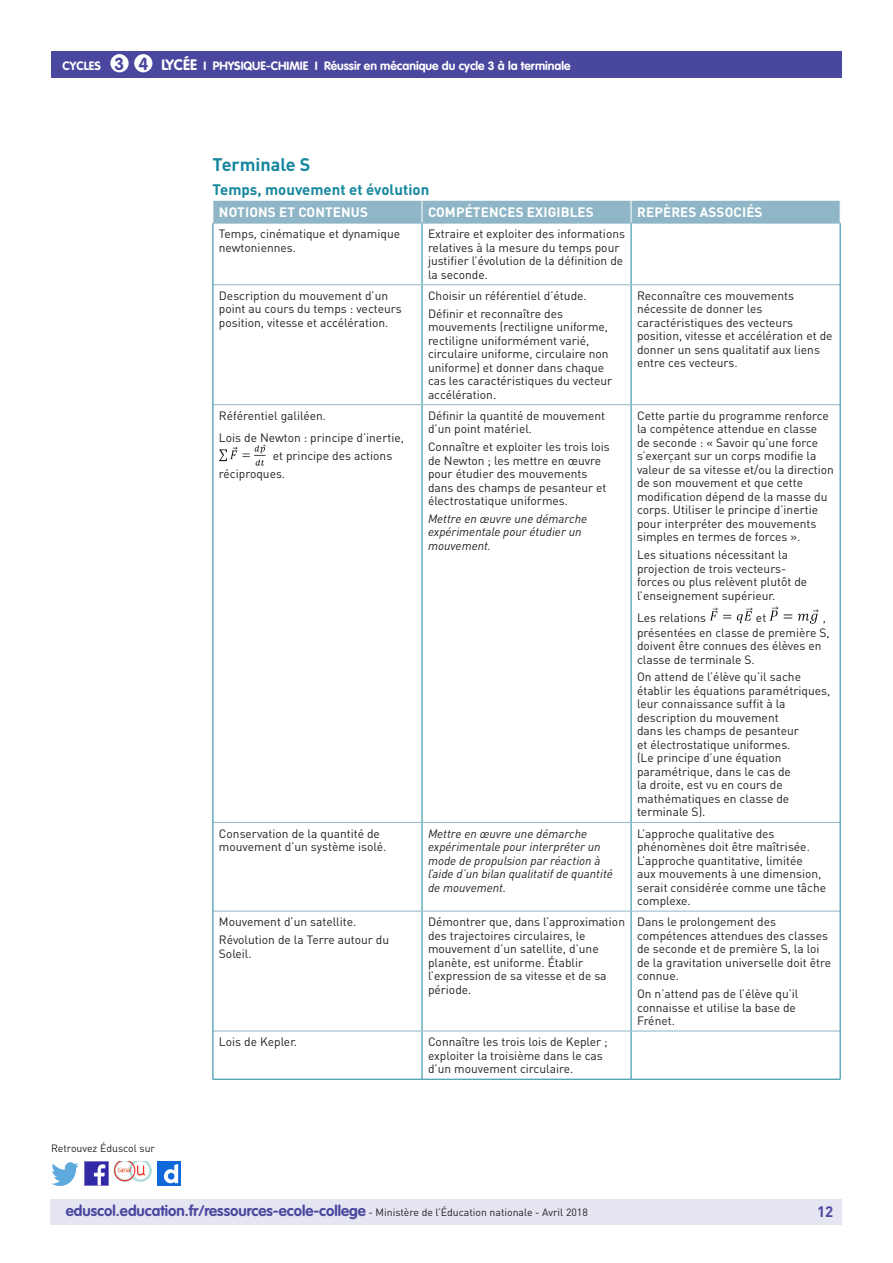
<style>
.page{position:relative;width:893px;height:1263px;background:#fff}
.page>*{position:absolute;margin:0;border:0;box-sizing:border-box;transform-origin:0 0}
._04_Titre_de_niveau{font:700 18px "DIN Pro";color:#16879f}
.t1{font:700 17.25px "VAG Rounded Std";color:#4a489e}
.t2{font:700 15px "VAG Rounded Std";color:#4a489e}
._05_Titre_de_niveau{font:700 15px "DIN Pro";color:#16879f}
.t3{font:700 15px "DIN Pro";color:#4a489e}
.Titre_têtière_tablea{font:700 13.5px "DIN Pro";letter-spacing:.01em;color:#fff}
.Texte_courant_tablea{font:12px/13.5px "DIN Pro";color:#231f20}
.Texte_courant_tablea-2{font:italic 12px/13.5px "DIN Pro";color:#231f20}
.t4{font:700 12px "VAG Rounded Std";color:#fff}
.t5{font:10.5px "DIN Pro";color:#231f20}
.s1{font-size:17.25px;color:#4a489e}
.s2{font-size:15px}
.s3{font-family:"DIN Pro";font-weight:400;font-size:10.5px;color:#231f20}
</style>
<div class="page">
<div style="left:50px;top:1199px;width:791px;height:26px;background:#e6e5f2"></div>
<div style="left:51px;top:51px;width:791px;height:27px;background:#4a489e"></div>
<div style="left:110px;top:54px;width:19px;height:18px;background:#fff;border-radius:50%"></div>
<img style="left:85px;top:1162px;width:23px;height:23px">
<img style="left:51px;top:1163px;width:28px;height:22px">
<img style="left:158px;top:1162px;width:22px;height:23px">
<img style="left:114px;top:1162px;width:38px;height:19px">
<div style="left:134px;top:54px;width:18px;height:18px;background:#fff;border-radius:50%"></div>
<hr style="left:422px;top:223px;width:1px;height:61px;background:#16879f">
<hr style="left:631px;top:223px;width:1px;height:61px;background:#16879f">
<hr style="left:422px;top:285px;width:1px;height:119px;background:#16879f">
<hr style="left:631px;top:285px;width:1px;height:119px;background:#16879f">
<hr style="left:422px;top:405px;width:1px;height:417px;background:#16879f">
<hr style="left:631px;top:405px;width:1px;height:417px;background:#16879f">
<hr style="left:422px;top:823px;width:1px;height:88px;background:#16879f">
<hr style="left:631px;top:823px;width:1px;height:88px;background:#16879f">
<hr style="left:422px;top:911px;width:1px;height:120px;background:#16879f">
<hr style="left:631px;top:911px;width:1px;height:120px;background:#16879f">
<hr style="left:422px;top:1031px;width:1px;height:48px;background:#16879f">
<hr style="left:631px;top:1031px;width:1px;height:48px;background:#16879f">
<hr style="left:213px;top:284px;width:209px;height:1px;background:#8fb6c6">
<hr style="left:422px;top:284px;width:209px;height:1px;background:#8fb6c6">
<hr style="left:631px;top:284px;width:209px;height:1px;background:#8fb6c6">
<hr style="left:213px;top:404px;width:209px;height:1px;background:#8fb6c6">
<hr style="left:422px;top:404px;width:209px;height:1px;background:#8fb6c6">
<hr style="left:631px;top:404px;width:209px;height:1px;background:#8fb6c6">
<hr style="left:213px;top:822px;width:209px;height:1px;background:#8fb6c6">
<hr style="left:422px;top:822px;width:209px;height:1px;background:#8fb6c6">
<hr style="left:631px;top:822px;width:209px;height:1px;background:#8fb6c6">
<hr style="left:213px;top:911px;width:209px;height:1px;background:#8fb6c6">
<hr style="left:422px;top:911px;width:209px;height:1px;background:#8fb6c6">
<hr style="left:631px;top:911px;width:209px;height:1px;background:#8fb6c6">
<hr style="left:213px;top:1031px;width:209px;height:1px;background:#8fb6c6">
<hr style="left:422px;top:1031px;width:209px;height:1px;background:#8fb6c6">
<hr style="left:631px;top:1031px;width:209px;height:1px;background:#8fb6c6">
<div style="left:213px;top:201px;width:628px;height:22px;background:#8fb6c6"></div>
<hr style="left:213px;top:223px;width:209px;height:1px;background:#8fb6c6">
<hr style="left:422px;top:223px;width:209px;height:1px;background:#8fb6c6">
<hr style="left:631px;top:223px;width:209px;height:1px;background:#8fb6c6">
<hr style="left:213px;top:223px;width:1px;height:62px;background:#16879f">
<hr style="left:840px;top:223px;width:1px;height:62px;background:#16879f">
<hr style="left:213px;top:285px;width:1px;height:120px;background:#16879f">
<hr style="left:840px;top:285px;width:1px;height:120px;background:#16879f">
<hr style="left:213px;top:405px;width:1px;height:417px;background:#16879f">
<hr style="left:840px;top:405px;width:1px;height:417px;background:#16879f">
<hr style="left:213px;top:822px;width:1px;height:89px;background:#16879f">
<hr style="left:840px;top:822px;width:1px;height:89px;background:#16879f">
<hr style="left:213px;top:911px;width:1px;height:120px;background:#16879f">
<hr style="left:840px;top:911px;width:1px;height:120px;background:#16879f">
<hr style="left:213px;top:1031px;width:1px;height:48px;background:#16879f">
<hr style="left:840px;top:1031px;width:1px;height:48px;background:#16879f">
<hr style="left:213px;top:1079px;width:209px;height:1px;background:#16879f">
<hr style="left:422px;top:1079px;width:209px;height:1px;background:#16879f">
<hr style="left:631px;top:1079px;width:209px;height:1px;background:#16879f">
<img style="left:710px;top:607px;width:43px;height:17px">
<img style="left:769px;top:606px;width:50px;height:18px">
<img style="left:219px;top:445px;width:47px;height:21px">
<p class="t4" style="left:63px;top:58px;width:63px">CYCLES <span class="s1">3</span></p>
<p class="t4" style="left:161px;top:58px;width:411px"><span class="s2">LYCÉE</span> I PHYSIQUE-CHIMIE I Réussir en mécanique du cycle 3 à la terminale</p>
<h2 class="t1" style="left:138px;top:53px;width:11px">4</h2>
<p class="_04_Titre_de_niveau" style="left:213px;top:153px;width:99px">Terminale S</p>
<p class="_05_Titre_de_niveau" style="left:213px;top:179px;width:218px">Temps, mouvement et évolution</p>
<p class="Titre_têtière_tablea" style="left:219px;top:203px;width:151px">NOTIONS ET CONTENUS</p>
<p class="Titre_têtière_tablea" style="left:428px;top:203px;width:167px">COMPÉTENCES EXIGIBLES</p>
<p class="Titre_têtière_tablea" style="left:637px;top:203px;width:127px">REPÈRES ASSOCIÉS</p>
<p class="Texte_courant_tablea" style="left:219px;top:227px;width:183px">Temps, cinématique et dynamique newtoniennes.</p>
<p class="Texte_courant_tablea" style="left:428px;top:227px;width:199px">Extraire et exploiter des informations relatives à la mesure du temps pour justifier l’évolution de la définition de la seconde.</p>
<p class="Texte_courant_tablea" style="left:219px;top:289px;width:184px">Description du mouvement d’un point au cours du temps : vecteurs position, vitesse et accélération.</p>
<p class="Texte_courant_tablea" style="left:428px;top:289px;width:160px">Choisir un référentiel d’étude.</p>
<p class="Texte_courant_tablea" style="left:637px;top:289px;width:197px">Reconnaître ces mouvements nécessite de donner les caractéristiques des vecteurs position, vitesse et accélération et de donner un sens qualitatif aux liens entre ces vecteurs.</p>
<p class="Texte_courant_tablea" style="left:428px;top:306px;width:186px">Définir et reconnaître des mouvements (rectiligne uniforme, rectiligne uniformément varié, circulaire uniforme, circulaire non uniforme) et donner dans chaque cas les caractéristiques du vecteur accélération.</p>
<p class="Texte_courant_tablea" style="left:219px;top:408px;width:109px">Référentiel galiléen.</p>
<p class="Texte_courant_tablea" style="left:219px;top:431px;width:187px">Lois de Newton : principe d’inertie,</p>
<p class="Texte_courant_tablea" style="left:273px;top:449px;width:121px">et principe des actions</p>
<p class="Texte_courant_tablea" style="left:219px;top:467px;width:68px">réciproques.</p>
<p class="Texte_courant_tablea" style="left:428px;top:408px;width:179px">Définir la quantité de mouvement d’un point matériel.</p>
<p class="Texte_courant_tablea" style="left:428px;top:440px;width:183px">Connaître et exploiter les trois lois de Newton ; les mettre en œuvre pour étudier des mouvements dans des champs de pesanteur et électrostatique uniformes.</p>
<p class="Texte_courant_tablea-2" style="left:428px;top:512px;width:161px">Mettre en œuvre une démarche expérimentale pour étudier un mouvement.</p>
<p class="Texte_courant_tablea" style="left:637px;top:408px;width:198px">Cette partie du programme renforce la compétence attendue en classe<br>de seconde : « Savoir qu’une force s’exerçant sur un corps modifie la valeur de sa vitesse et/ou la direction de son mouvement et que cette modification dépend de la masse du corps. Utiliser le principe d’inertie pour interpréter des mouvements simples en termes de forces ».</p>
<p class="Texte_courant_tablea" style="left:637px;top:548px;width:172px">Les situations nécessitant la projection de trois vecteurs&shy;forces ou plus relèvent plutôt de l’enseignement supérieur.</p>
<p class="Texte_courant_tablea" style="left:637px;top:610px;width:71px">Les relations</p>
<p class="Texte_courant_tablea" style="left:756px;top:610px;width:12px">et</p>
<p class="Texte_courant_tablea" style="left:637px;top:609px;width:194px;line-height:15px;text-indent:186px">, présentées en classe de première S,</p>
<p class="Texte_courant_tablea" style="left:637px;top:639px;width:186px">doivent être connues des élèves en classe de terminale S.</p>
<p class="Texte_courant_tablea" style="left:637px;top:670px;width:195px">On attend de l’élève qu’il sache établir les équations paramétriques, leur connaissance suffit à la description du mouvement<br>dans les champs de pesanteur<br>et électrostatique uniformes.<br>(Le principe d’une équation paramétrique, dans le cas de<br>la droite, est vu en cours de mathématiques en classe de terminale S).</p>
<p class="Texte_courant_tablea" style="left:219px;top:826px;width:169px">Conservation de la quantité de mouvement d’un système isolé.</p>
<p class="Texte_courant_tablea-2" style="left:428px;top:826px;width:186px">Mettre en œuvre une démarche expérimentale pour interpréter un mode de propulsion par réaction à l’aide d’un bilan qualitatif de quantité de mouvement.</p>
<p class="Texte_courant_tablea" style="left:637px;top:826px;width:191px">L’approche qualitative des phénomènes doit être maîtrisée.<br>L’approche quantitative, limitée<br>aux mouvements à une dimension, serait considérée comme une tâche complexe.</p>
<p class="Texte_courant_tablea" style="left:219px;top:915px;width:139px">Mouvement d’un satellite.</p>
<p class="Texte_courant_tablea" style="left:219px;top:933px;width:172px">Révolution de la Terre autour du<br>Soleil.</p>
<p class="Texte_courant_tablea" style="left:428px;top:915px;width:199px">Démontrer que, dans l’approximation des trajectoires circulaires, le mouvement d’un satellite, d’une planète, est uniforme. Établir l’expression de sa vitesse et de sa période.</p>
<p class="Texte_courant_tablea" style="left:637px;top:915px;width:196px">Dans le prolongement des compétences attendues des classes de seconde et de première S, la loi de la gravitation universelle doit être connue.</p>
<p class="Texte_courant_tablea" style="left:637px;top:987px;width:163px">On n’attend pas de l’élève qu’il connaisse et utilise la base de<br>Frénet.</p>
<p class="t5" style="left:51px;top:1141px;width:106px">Retrouvez Éduscol sur</p>
<p class="Texte_courant_tablea" style="left:219px;top:1035px;width:80px">Lois de Kepler.</p>
<p class="Texte_courant_tablea" style="left:428px;top:1035px;width:181px">Connaître les trois lois de Kepler ; exploiter la troisième dans le cas d’un mouvement circulaire.</p>
<p class="t2" style="left:66px;top:1202px;width:523px">eduscol.education.fr/ressources-ecole-college <span class="s3">- Ministère de l’Éducation nationale - Avril 2018</span></p>
<p class="t3" style="left:817px;top:1201px;width:18px">12</p>
</div>
